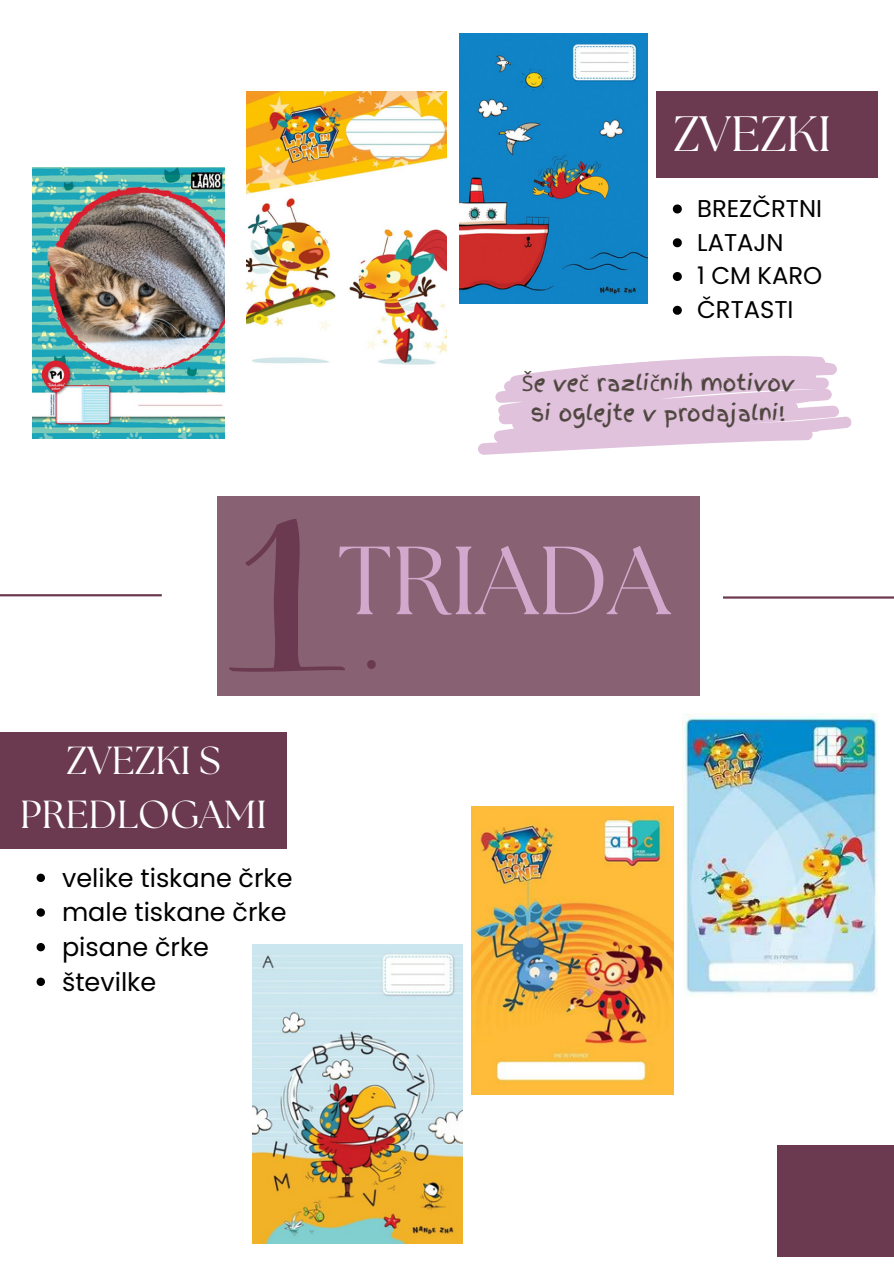
<style>
.page{position:relative;width:894px;height:1264px;background:#fff}
.page>*{position:absolute;margin:0;border:0;box-sizing:border-box;transform-origin:0 0}
.t1{font:96.45px "The Seasons";color:#d3a8cd}
.t2{font:84.15px "The Seasons";color:#6b3a51}
.t3{font:49.5px "The Seasons";color:#fff}
.t4{font:39px/54px "The Seasons";color:#fff;text-align:center}
.t5{font:25.5px "Poppins";color:#000}
.t6{font:24.3px "Poppins";color:#000}
.t7{font:21.3px "Finger Paint";color:#4f4640}
.s1{font-family:"Noto Sans"}
</style>
<div class="page">
<img style="left:682px;top:713px;width:196px;height:282px">
<div style="left:218px;top:496px;width:482px;height:200px;background:#886173"></div>
<div style="left:777px;top:1145px;width:116px;height:111px;background:#6b3a51"></div>
<div style="left:656px;top:91px;width:221px;height:86px;background:#6b3a51"></div>
<hr style="left:722px;top:596px;width:171px;height:2px;background:#6b3a51">
<hr style="left:0;top:594px;width:162px;height:2px;background:#6b3a51">
<div style="left:0;top:732px;width:287px;height:117px;background:#6b3a51"></div>
<svg style="left:229px;top:519px;width:116px;height:153px"></svg>
<img style="left:246px;top:91px;width:201px;height:274px">
<img style="left:33px;top:167px;width:191px;height:272px">
<img style="left:459px;top:34px;width:188px;height:270px">
<img style="left:252px;top:944px;width:210px;height:299px">
<img style="left:471px;top:806px;width:202px;height:288px">
<svg style="left:478px;top:356px;width:374px;height:99px;fill:#e0c2dc"></svg>
<svg style="left:672px;top:204px;width:9px;height:9px"></svg>
<svg style="left:672px;top:238px;width:9px;height:9px"></svg>
<svg style="left:672px;top:272px;width:9px;height:9px"></svg>
<svg style="left:672px;top:306px;width:9px;height:9px"></svg>
<svg style="left:37px;top:873px;width:8px;height:9px"></svg>
<svg style="left:37px;top:908px;width:8px;height:8px"></svg>
<svg style="left:37px;top:943px;width:8px;height:8px"></svg>
<svg style="left:37px;top:977px;width:8px;height:9px"></svg>
<p class="t4" style="left:20px;top:736px;width:248px">ZVEZKI S<br>PREDLOGAMI</p>
<p class="t5" style="left:62px;top:860px;width:232px">velike tiskane črke</p>
<h1 class="t5" style="left:62px;top:894px;width:226px">male tiskane črke</h1>
<h3 class="t5" style="left:62px;top:929px;width:148px">pisane črke</h3>
<p class="t5" style="left:62px;top:964px;width:96px">številke</p>
<p class="t3" style="left:673px;top:111px;width:159px">ZVEZKI</p>
<p class="t6" style="left:697px;top:191px;width:126px">BREZČRTNI</p>
<p class="t6" style="left:697px;top:225px;width:88px">LATAJN</p>
<p class="t6" style="left:697px;top:259px;width:126px">1 CM KARO</p>
<p class="t6" style="left:697px;top:292px;width:98px">ČRTASTI</p>
<p class="t7" style="left:521px;top:368px;width:274px"><span class="s1">Š</span>e ve<span class="s1">č</span> razli<span class="s1">č</span>nih motivov</p>
<p class="t7" style="left:530px;top:397px;width:256px">si oglejte v prodajalni!</p>
<p class="t1" style="left:337px;top:537px;width:334px">TRIADA</p>
<p class="t2" style="left:362px;top:601px;width:20px">.</p>
</div>
